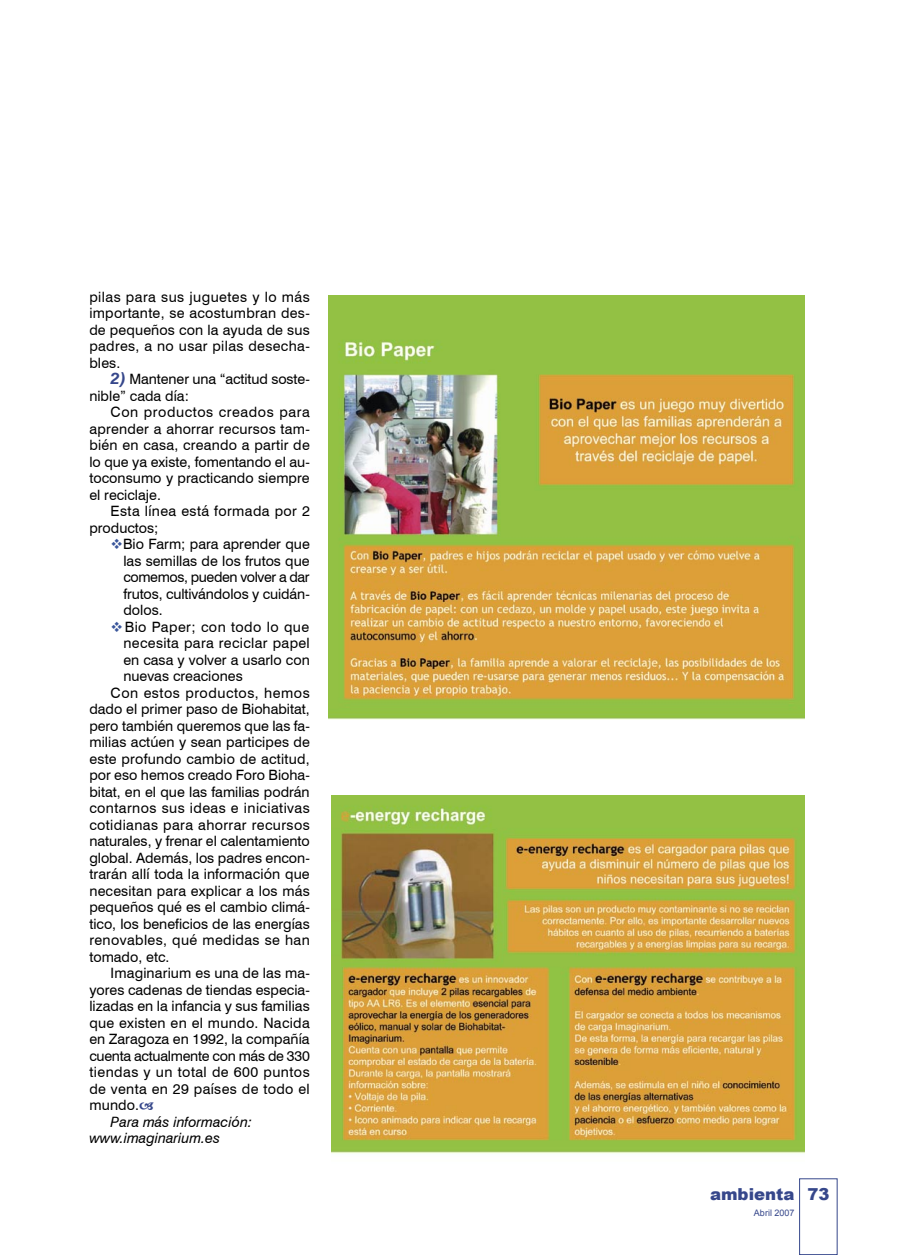
<style>
.page{position:relative;width:915px;height:1255px;background:#fff}
.page>*{position:absolute;margin:0;border:0;box-sizing:border-box;transform-origin:0 0}
.t1{font:900 16.5px "Arial";color:#36478b}
.Texto_general{font:14.25px/16.5px "Swiss 721 BT";letter-spacing:.005em;color:#000;text-align:justify}
.Texto_general-2{font:italic 14.25px "Swiss 721 BT";color:#000}
.Texto_general-3{font:14.25px/16.5px "Swiss 721 BT";letter-spacing:.025em;color:#000}
.t2{font:9px "Arial";color:#36478b}
.s1{font-weight:700;font-style:italic;font-size:16.5px;color:#36478b}
.s2{color:#3a569b}
</style>
<div class="page">
<div style="left:799px;top:1178px;width:38px;height:76px;border:1px solid #36478b"></div>
<img style="left:331px;top:795px;width:473px;height:359px">
<img style="left:329px;top:296px;width:475px;height:423px">
<p class="Texto_general" style="left:89px;top:288px;width:222px">pilas para sus juguetes y lo más importante, se acostumbran des&shy;de pequeños con la ayuda de sus padres, a no usar pilas desecha&shy;bles.</p>
<p class="Texto_general" style="left:89px;top:370px;width:222px;text-indent:21px"><span class="s1">2)</span> Mantener una “actitud soste&shy;nible” cada día:</p>
<p class="Texto_general" style="left:89px;top:403px;width:222px;text-indent:21px">Con productos creados para aprender a ahorrar recursos tam&shy;bién en casa, creando a partir de lo que ya existe, fomentando el au&shy;toconsumo y practicando siempre el reciclaje.</p>
<p class="Texto_general-3" style="left:89px;top:502px;width:222px;text-indent:21px">Esta línea está formada por 2 productos;</p>
<p class="Texto_general" style="left:123px;top:535px;width:188px;text-indent:-13px"><span class="s2">❖</span>Bio Farm; para aprender que las semillas de los frutos que comemos, pueden volver a dar frutos, cultivándolos y cuidán&shy;dolos.</p>
<p class="Texto_general" style="left:123px;top:618px;width:188px;text-indent:-13px"><span class="s2">❖</span>Bio Paper; con todo lo que necesita para reciclar papel en casa y volver a usarlo con nuevas creaciones</p>
<p class="Texto_general" style="left:89px;top:684px;width:222px;text-indent:21px">Con estos productos, hemos dado el primer paso de Biohabitat, pero también queremos que las fa&shy;milias actúen y sean participes de este profundo cambio de actitud, por eso hemos creado Foro Bioha&shy;bitat, en el que las familias podrán contarnos sus ideas e iniciativas cotidianas para ahorrar recursos naturales, y frenar el calentamiento global. Además, los padres encon&shy;trarán allí toda la información que necesitan para explicar a los más pequeños qué es el cambio climá&shy;tico, los beneficios de las energías renovables, qué medidas se han tomado, etc.</p>
<p class="Texto_general" style="left:89px;top:964px;width:222px;text-indent:21px">Imaginarium es una de las ma&shy;yores cadenas de tiendas especia&shy;lizadas en la infancia y sus familias que existen en el mundo. Nacida en Zaragoza en 1992, la compañía cuenta actualmente con más de 330 tiendas y un total de 600 puntos de venta en 29 países de todo el mundo.</p>
<p class="Texto_general-2" style="left:111px;top:1113px;width:143px">Para más información:</p>
<p class="Texto_general-2" style="left:89px;top:1129px;width:132px">www.imaginarium.es</p>
<p class="t1" style="left:709px;top:1181px;width:86px">ambienta</p>
<p class="t2" style="left:753px;top:1207px;width:42px">Abril 2007</p>
<p class="t1" style="left:807px;top:1181px;width:24px">73</p>
</div>
